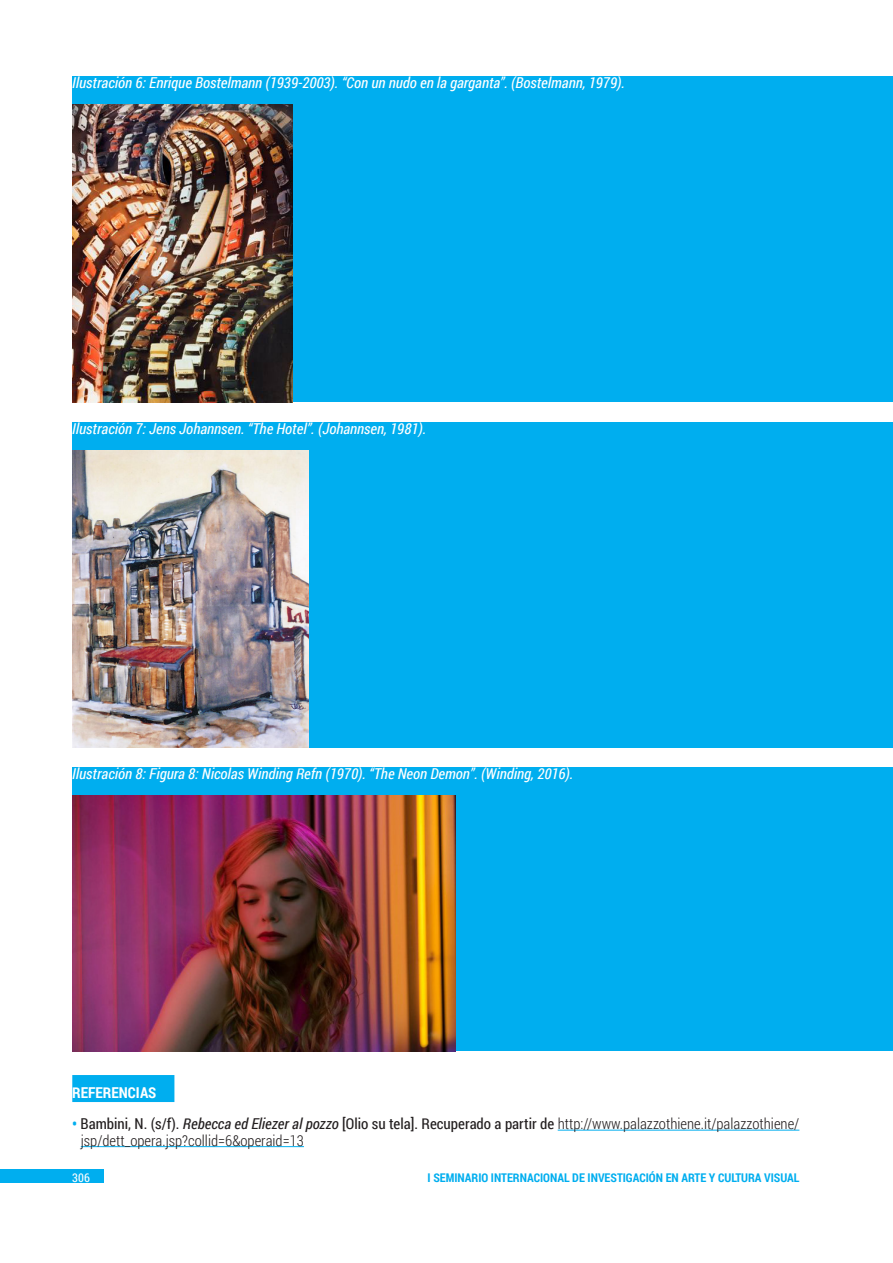
<style>
.page{position:relative;width:893px;height:1263px;background:#fff}
.page>*{position:absolute;margin:0;border:0;box-sizing:border-box;transform-origin:0 0}
.Imagen_Tabla_CV{font:italic 15px "Roboto Condensed";color:#fff}
.t1{font:300 15px/16.5px "Roboto Condensed";color:#231f20}
.Sección_CV{font:700 15px "Roboto Condensed";color:#fff}
.t2{font:700 12px "Roboto Condensed";color:#00aeef}
.t3{font:12px "Roboto Condensed";color:#fff}
.s1{font-weight:700;color:#00aeef}
.s2{font-weight:400}
.s3{font-weight:400;font-style:italic}
</style>
<div class="page">
<div style="left:0;top:1169px;width:104px;height:14px;background:#00aeef"></div>
<div style="left:72px;top:76px;width:821px;height:326px;background:#00aeef"></div>
<div style="left:72px;top:422px;width:821px;height:326px;background:#00aeef"></div>
<div style="left:72px;top:767px;width:821px;height:284px;background:#00aeef"></div>
<div style="left:72px;top:1075px;width:102px;height:27px;background:#00aeef"></div>
<hr style="left:558px;top:1130px;width:241px;height:1px;background:#00aeef">
<hr style="left:81px;top:1146px;width:223px;height:1px;background:#00aeef">
<img style="left:72px;top:105px;width:221px;height:297px">
<img style="left:72px;top:450px;width:236px;height:298px">
<img style="left:72px;top:796px;width:383px;height:255px">
<p class="Imagen_Tabla_CV" style="left:72px;top:72px;width:554px">Ilustración 6: Enrique Bostelmann (1939-2003). “Con un nudo en la garganta”. (Bostelmann, 1979).</p>
<p class="Imagen_Tabla_CV" style="left:72px;top:418px;width:356px">Ilustración 7: Jens Johannsen. “The Hotel”. (Johannsen, 1981).</p>
<p class="Imagen_Tabla_CV" style="left:72px;top:764px;width:503px">Ilustración 8: Figura 8: Nicolas Winding Refn (1970). “The Neon Demon”. (Winding, 2016).</p>
<p class="Sección_CV" style="left:72px;top:1081px;width:86px">REFERENCIAS</p>
<p class="t1" style="left:81px;top:1115px;width:720px;text-indent:-9px"><span class="s1">•</span> <span class="s2">Bambini, N. (s/f).</span> <span class="s3">Rebecca ed Eliezer al pozzo</span> <span class="s2">[Olio su tela]. Recuperado a partir de</span> http://www.palazzothiene.it/palazzothiene/ jsp/dett_opera.jsp?collid=6&amp;operaid=13</p>
<p class="t3" style="left:72px;top:1169px;width:19px">306</p>
<p class="t2" style="left:428px;top:1169px;width:373px">I SEMINARIO INTERNACIONAL DE INVESTIGACIÓN EN ARTE Y CULTURA VISUAL</p>
</div>
